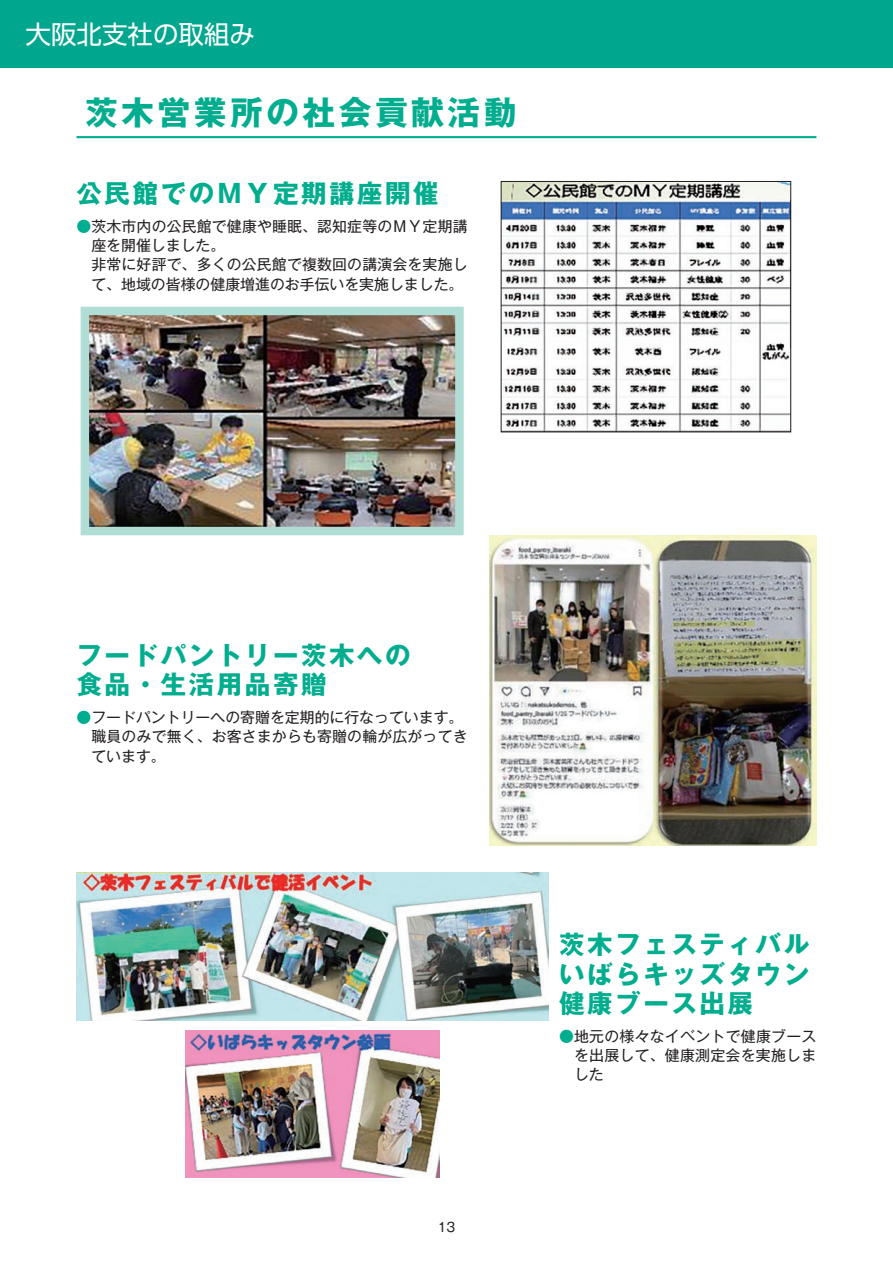
<style>
.page{position:relative;width:893px;height:1263px;background:#fff}
.page>*{position:absolute;margin:0;border:0;box-sizing:border-box;transform-origin:0 0}
.t1{font:33px "Gothic MB101 Pr 6 Bold 90 pv RKSJ H";letter-spacing:.1em;color:#00ad8e}
.t2{font:25.5px/29.7px "Gothic MB101 Pr 6 Bold 90 pv RKSJ H";letter-spacing:.1em;color:#00ad8e}
.t3{font:25.5px "UD Shin Go Pro Regular 90 pv RKSJ H";color:#fff}
.t4{font:14.85px/19.2px "Gothic MB101 Pr 6 Regular 90 pv RKSJ H";letter-spacing:.01em;color:#231f20}
.t5{font:12.75px "Gothic MB101 Pr 6 Regular 90 pv RKSJ H";color:#231f20}
.s1{color:#00ad8e}
</style>
<div class="page">
<div style="left:0;top:0;width:893px;height:68px;background:#00a78e"></div>
<hr style="left:77px;top:136px;width:739px;height:2px;background:#00ad8e">
<img style="left:80px;top:306px;width:384px;height:230px">
<img style="left:503px;top:183px;width:286px;height:247px">
<div style="left:501px;top:181px;width:290px;height:251px;border:1px solid #231f20"></div>
<img style="left:490px;top:535px;width:326px;height:311px">
<img style="left:77px;top:873px;width:472px;height:147px">
<img style="left:185px;top:1030px;width:255px;height:148px">
<h2 class="t3" style="left:26px;top:25px;width:231px">大阪北支社の取組み</h2>
<h1 class="t1" style="left:85px;top:100px;width:433px">茨木営業所の社会貢献活動</h1>
<h2 class="t2" style="left:77px;top:182px;width:364px">公民館でのＭＹ定期講座開催</h2>
<p class="t4" style="left:91px;top:219px;width:378px;text-indent:-15px"><span class="s1">●</span>茨木市内の公民館で健康や睡眠、認知症等のＭＹ定期講座を開催しました。<br>非常に好評で、多くの公民館で複数回の講演会を実施して、地域の皆様の健康増進のお手伝いを実施しました。</p>
<h2 class="t2" style="left:77px;top:644px;width:336px">フードパントリー茨木への食品・生活用品寄贈</h2>
<p class="t4" style="left:91px;top:710px;width:378px;text-indent:-15px"><span class="s1">●</span>フードパントリーへの寄贈を定期的に行なっています。職員のみで無く、お客さまからも寄贈の輪が広がってきています。</p>
<p class="t5" style="left:438px;top:1222px;width:19px">13</p>
<h2 class="t2" style="left:559px;top:933px;width:252px;text-align:justify">茨木フェスティバルいばらキッズタウン健康ブース出展</h2>
<p class="t4" style="left:574px;top:1029px;width:244px;text-align:justify;text-indent:-15px"><span class="s1">●</span>地元の様々なイベントで健康ブースを出展して、健康測定会を実施しました</p>
</div>
